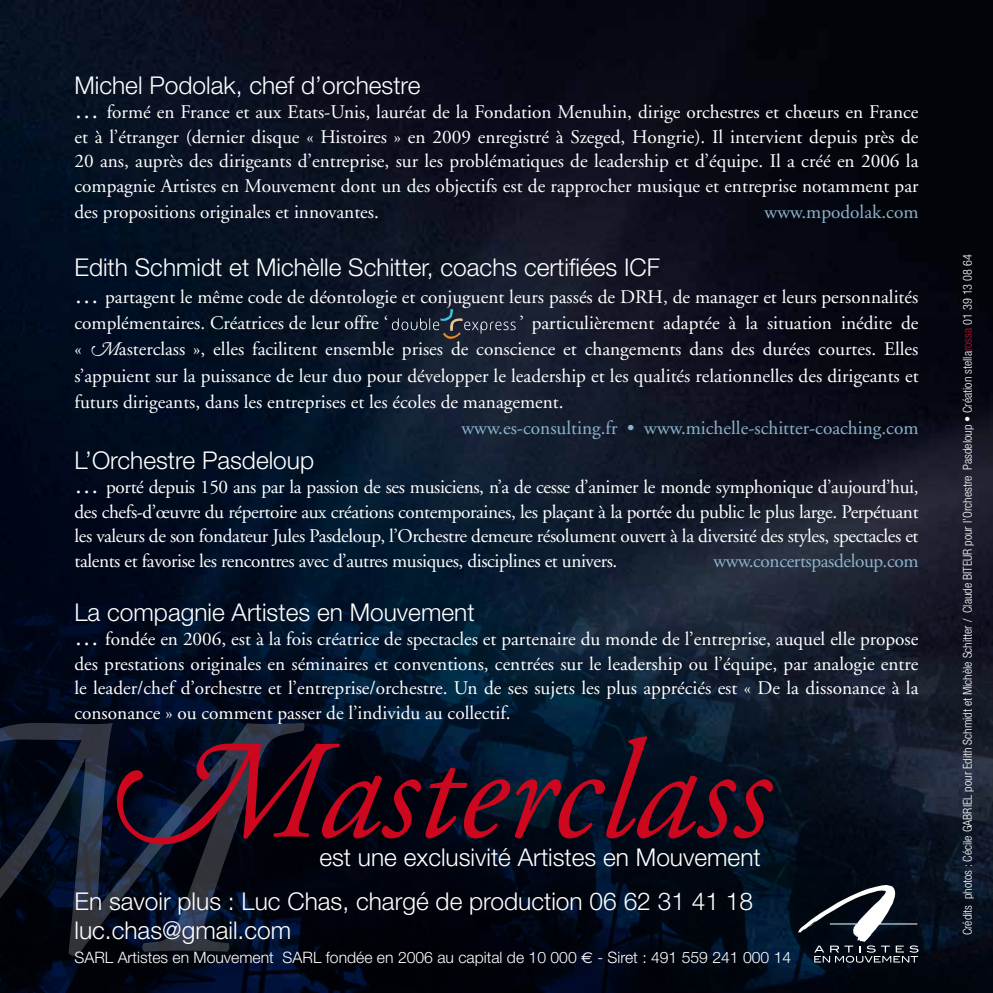
<style>
.page{position:relative;width:993px;height:993px;background:#fff}
.page>*{position:absolute;margin:0;border:0;box-sizing:border-box;transform-origin:0 0}
.t1{font:italic 140px "Adobe Garamond";color:#cd071e}
.t2{font:300 24.5px/29.4px "Helvetica Neue";color:#fff}
.t3{font:19.25px/24.5px "Adobe Garamond";color:#fff;text-align:justify}
.t4{font:19.25px "Adobe Garamond";color:#8bb4ce}
.t5{font:19.25px "Adobe Garamond";letter-spacing:-.02em;color:#8bb4ce}
.t6{font:300 15.75px "Helvetica Neue";color:#fff}
.t7{font:300 condensed 12.25px "Helvetica Neue";color:#fff}
.s1{font-size:24.5px}
.s2{font-family:"Adobe Garamond Alt";font-style:italic}
.s3{font-family:"Adobe Garamond Alt"}
.s4{font-family:"Euro Sans";font-weight:400}
.s5{color:#cd071e}
</style>
<div class="page">
<img style="left:0;top:0;width:992px;height:316px">
<img style="left:0;top:316px;width:992px;height:676px">
<svg style="left:0;top:722px;width:305px;height:247px;background:#0c1323"></svg>
<svg style="left:798px;top:884px;width:120px;height:78px;background:#323942"></svg>
<svg style="left:392px;top:309px;width:123px;height:30px;background:#282f3d"></svg>
<p class="t2" style="left:74px;top:70px;width:347px">Michel Podolak, chef d’orchestre</p>
<p class="t3" style="left:74px;top:100px;width:845px"><span class="s1">…</span> formé en France et aux Etats-Unis, lauréat de la Fondation Menuhin, dirige orchestres et chœurs en France et à l’étranger (dernier disque « Histoires » en 2009 enregistré à Szeged, Hongrie). Il intervient depuis près de 20 ans, auprès des dirigeants d’entreprise, sur les problématiques de leadership et d’équipe. Il a créé en 2006 la compagnie Artistes en Mouvement dont un des objectifs est de rapprocher musique et entreprise notamment par</p>
<p class="t3" style="left:74px;top:200px;width:306px">des propositions originales et innovantes.</p>
<p class="t4" style="left:764px;top:202px;width:155px">www.mpodolak.com</p>
<p class="t2" style="left:74px;top:252px;width:586px">Edith Schmidt et Michèlle Schitter, coachs certifiées ICF</p>
<p class="t3" style="left:74px;top:284px;width:845px;line-height:26.2px"><span class="s1">…</span> partagent le même code de déontologie et conjuguent leurs passés de DRH, de manager et leurs personnalités complémentaires. Créatrices de leur offre ‘</p>
<p class="t3" style="left:74px;top:310px;width:845px;line-height:26.2px;text-indent:445px">’ particulièrement adaptée à la situation inédite de « <span class="s2">M</span>asterclass », elles facilitent ensemble prises de conscience et changements dans des durées courtes. Elles s’appuient sur la puissance de leur duo pour développer le leadership et les qualités relationnelles des dirigeants et futurs dirigeants, dans les entreprises et les écoles de management.</p>
<p class="t4" style="left:461px;top:417px;width:458px">www.es-consulting.fr • www.michelle-schitter-coaching.com</p>
<p class="t2" style="left:74px;top:444px;width:241px">L’Orchestre Pasdeloup</p>
<p class="t3" style="left:74px;top:475px;width:845px"><span class="s1">…</span> porté depuis 150 ans par la passion de ses musiciens, n’a de cesse d’animer le monde symphonique d’aujourd’hui, des chefs-d’œuvre du répertoire aux créations contemporaines, les plaçant à la portée du public le plus large. Perpétuant les valeurs de son fondateur Jules Pasdeloup, l’Orchestre demeure résolument ouvert à la diversité des styles, spectacles et talents et favorise les rencontres avec d’autres musiques, disciplines et univers.</p>
<p class="t5" style="left:713px;top:550px;width:207px">www.concertspasdeloup.com</p>
<p class="t2" style="left:74px;top:596px;width:401px">La compagnie Artistes en Mouvement</p>
<p class="t3" style="left:74px;top:627px;width:845px"><span class="s1">…</span> fondée en 2006, est à la fois créatrice de spectacles et partenaire du monde de l’entreprise, auquel elle propose des prestations originales en séminaires et conventions, centrées sur le leadership ou l’équipe, par analogie entre le leader/chef d’orchestre et l’entreprise/orchestre. Un de ses sujets les plus appréciés est « De la dissonance à la consonance » ou comment passer de l’individu au collectif.</p>
<h1 class="t1" style="left:100px;top:717px;width:665px"><span class="s3">M</span>asterclass</h1>
<p class="t2" style="left:319px;top:841px;width:443px">est une exclusivité Artistes en Mouvement</p>
<p class="t2" style="left:74px;top:885px;width:680px">En savoir plus : Luc Chas, chargé de production 06 62 31 41 18 luc.chas@gmail.com</p>
<p class="t6" style="left:74px;top:947px;width:718px">SARL Artistes en Mouvement SARL fondée en 2006 au capital de 10 000 <span class="s4">€</span> - Siret : 491 559 241 000 14</p>
<p class="t7" style="left:960px;top:935px;width:682px;rotate:-90deg">Crédits photos : Cécile GABRIEL pour Edith Schmidt et Michèle Schitter / Claude BITEUR pour l’Orchestre Pasdeloup • Création stella<span class="s5">rossa</span> 01 39 13 08 64</p>
</div>
